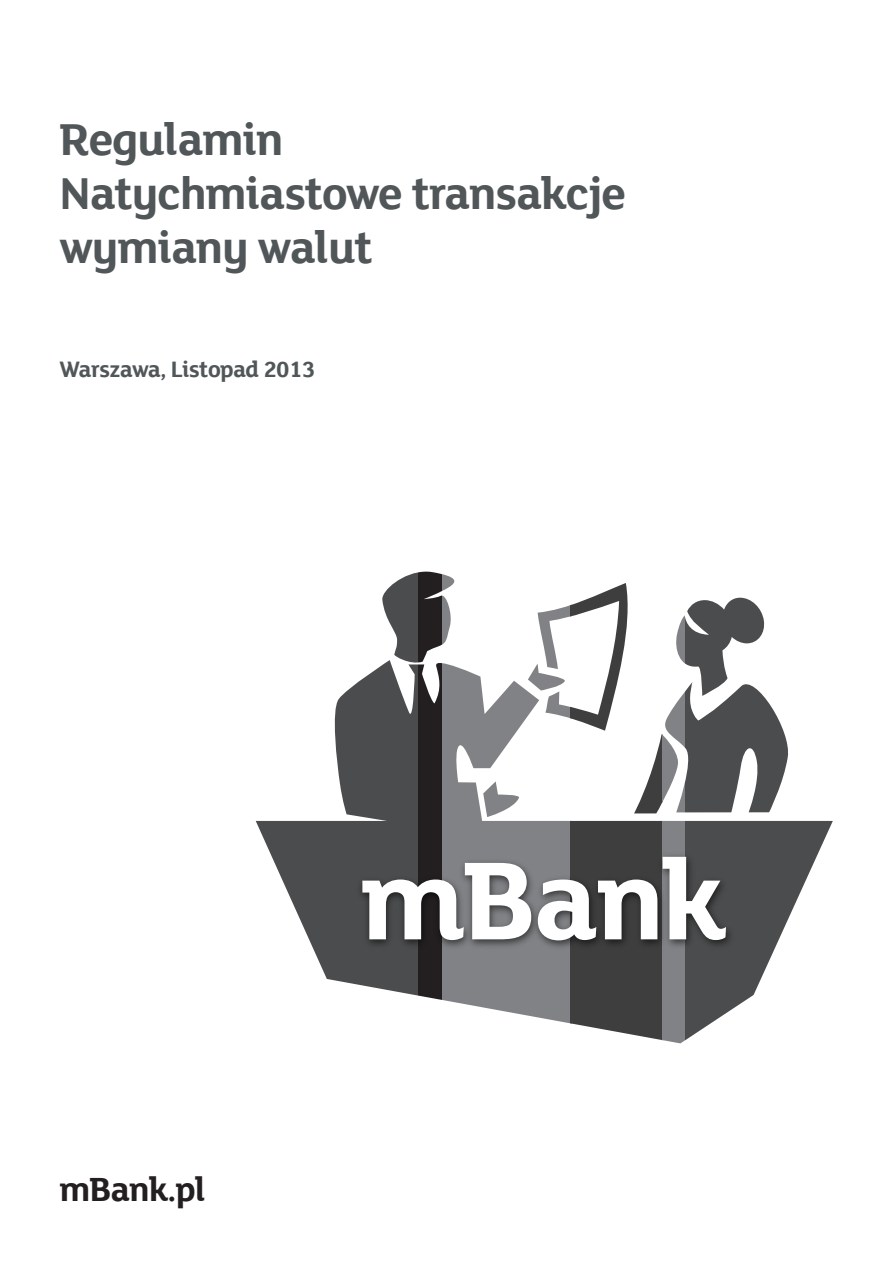
<style>
.page{position:relative;width:893px;height:1263px;background:#fff}
.page>*{position:absolute;margin:0;border:0;box-sizing:border-box;transform-origin:0 0}
.t1{font:700 48px "FS Lola";letter-spacing:-.025em;color:#515659}
.t2{font:700 36px "FS Lola";letter-spacing:-.025em;color:#231f20}
.t3{font:700 24px "FS Lola";letter-spacing:-.025em;color:#515659}
</style>
<div class="page">
<svg style="left:256px;top:572px;width:162px;height:424px"></svg>
<svg style="left:442px;top:574px;width:128px;height:450px"></svg>
<svg style="left:570px;top:583px;width:93px;height:458px"></svg>
<svg style="left:685px;top:597px;width:148px;height:444px"></svg>
<svg style="left:663px;top:615px;width:22px;height:428px;fill:#808285"></svg>
<svg style="left:418px;top:572px;width:24px;height:428px;background:#3a3738"></svg>
<img style="left:354px;top:849px;width:383px;height:104px">
<svg style="left:362px;top:857px;width:364px;height:83px"></svg>
<p class="t1" style="left:60px;top:106px;width:225px">Regulamin</p>
<p class="t1" style="left:60px;top:160px;width:568px">Natychmiastowe transakcje</p>
<p class="t1" style="left:60px;top:214px;width:315px">wymiany walut</p>
<p class="t3" style="left:60px;top:353px;width:257px">Warszawa, Listopad 2013</p>
<p class="t2" style="left:60px;top:1165px;width:148px">mBank.pl</p>
</div>
